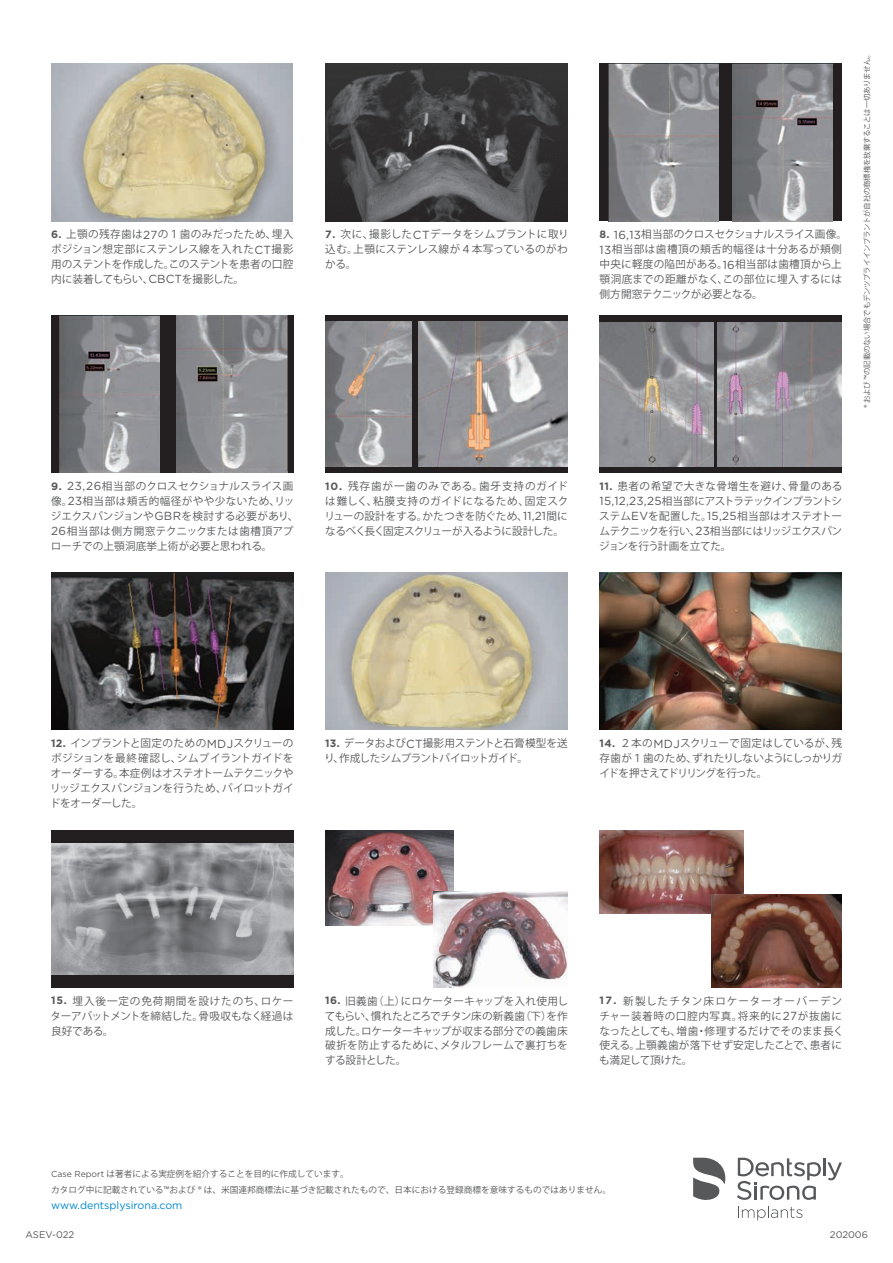
<style>
.page{position:relative;width:893px;height:1263px;background:#fff}
.page>*{position:absolute;margin:0;border:0;box-sizing:border-box;transform-origin:0 0}
.t1{font:10.65px/14.9px "Koz Go Pro";color:#57585a;text-align:justify}
.t2{font:10.65px/14.9px "Koz Go Pro";letter-spacing:.02em;color:#57585a}
.t3{font:10.65px/14.9px "Koz Go Pro";letter-spacing:.025em;color:#57585a}
.t4{font:10.65px/14.9px "Koz Go Pro";letter-spacing:-.04em;color:#57585a}
.t5{font:10.65px "Gotham";color:#0088ce}
.t6{font:9.6px "Gotham";color:#57585a}
.t7{font:8.7px/15.5px "Koz Go Pro";color:#57585a}
.t8{font:7.5px "Koz Go Pro";letter-spacing:-.03em;color:#57585a}
.s1{font-family:"Gotham";font-weight:700}
.s2{font-family:"Gotham";font-size:11.7px}
.s3{font-family:"Gotham"}
</style>
<div class="page">
<svg style="left:737px;top:1158px;width:105px;height:42px"></svg>
<svg style="left:693px;top:1158px;width:32px;height:42px"></svg>
<svg style="left:738px;top:1206px;width:64px;height:14px"></svg>
<img style="left:51px;top:64px;width:241px;height:157px">
<img style="left:325px;top:64px;width:243px;height:157px">
<img style="left:51px;top:573px;width:242px;height:157px">
<img style="left:325px;top:573px;width:243px;height:157px">
<img style="left:600px;top:573px;width:242px;height:157px">
<div style="left:51px;top:830px;width:242px;height:157px;background:#231f20"></div>
<img style="left:51px;top:843px;width:242px;height:131px">
<div style="left:600px;top:64px;width:242px;height:157px;background:#231f20"></div>
<img style="left:609px;top:64px;width:110px;height:157px">
<img style="left:732px;top:64px;width:101px;height:157px">
<div style="left:51px;top:315px;width:242px;height:158px;background:#231f20"></div>
<img style="left:60px;top:315px;width:100px;height:158px">
<img style="left:176px;top:315px;width:111px;height:158px">
<svg style="left:325px;top:315px;width:243px;height:158px;background:#322e30"></svg>
<img style="left:325px;top:322px;width:87px;height:144px">
<img style="left:419px;top:322px;width:149px;height:144px">
<div style="left:600px;top:316px;width:242px;height:157px;background:#231f20"></div>
<img style="left:600px;top:322px;width:113px;height:145px">
<img style="left:718px;top:322px;width:124px;height:145px">
<img style="left:325px;top:830px;width:129px;height:95px">
<img style="left:433px;top:892px;width:135px;height:95px">
<img style="left:600px;top:830px;width:144px;height:83px">
<img style="left:711px;top:895px;width:131px;height:92px">
<p class="t1" style="left:51px;top:227px;width:244px"><span class="s1">6.</span> 上顎の残存歯は<span class="s2">27</span>の１歯のみだったため、埋入ポジション想定部にステンレス線を入れた<span class="s2">CT</span>撮影用のステントを作成した。このステントを患者の口腔内に装着してもらい、<span class="s2">CBCT</span>を撮影した。</p>
<p class="t1" style="left:325px;top:227px;width:245px"><span class="s1">7.</span> 次に、撮影した<span class="s2">CT</span>データをシムプラントに取り込む。上顎にステンレス線が４本写っているのがわかる。</p>
<p class="t1" style="left:51px;top:479px;width:249px;text-align:left"><span class="s1">9.</span> <span class="s2">23,26</span>相当部のクロスセクショナルスライス画像。<span class="s2">23</span>相当部は頬舌的幅径がやや少ないため、リッジエクスパンジョンや<span class="s2">GBR</span>を検討する必要があり、<br><span class="s2">26</span>相当部は側方開窓テクニックまたは歯槽頂アプローチでの上顎洞底挙上術が必要と思われる。</p>
<p class="t1" style="left:324px;top:479px;width:246px"><span class="s1">10.</span> 残存歯が一歯のみである。歯牙支持のガイドは難しく、粘膜支持のガイドになるため、固定スクリューの設計をする。かたつきを防ぐため、<span class="s2">11,21</span>間になるべく長く固定スクリューが入るように設計した。</p>
<p class="t2" style="left:600px;top:227px;width:249px"><span class="s1">8.</span> <span class="s2">16,13</span>相当部のクロスセクショナルスライス画像。<br><span class="s2">13</span>相当部は歯槽頂の頬舌的幅径は十分あるが頬側中央に軽度の陥凹がある。<span class="s2">16</span>相当部は歯槽頂から上顎洞底までの距離がなく、この部位に埋入するには側方開窓テクニックが必要となる。</p>
<p class="t8" style="left:862px;top:408px;width:359px;rotate:-90deg">® および ™の記載のない場合でもデンツプライインプラントが自社の商標権を放棄することは一切ありません。</p>
<p class="t1" style="left:599px;top:479px;width:245px"><span class="s1">11.</span> 患者の希望で大きな骨増生を避け、骨量のある<span class="s2">15,12,23,25</span>相当部にアストラテックインプラントシステム<span class="s2">EV</span>を配置した。<span class="s2">15,25</span>相当部はオステオトームテクニックを行い、<span class="s2">23</span>相当部にはリッジエクスパンジョンを行う計画を立てた。</p>
<p class="t1" style="left:50px;top:736px;width:246px"><span class="s1">12.</span> インプラントと固定のための<span class="s2">MDJ</span>スクリューのポジションを最終確認し、シムプイラントガイドをオーダーする。本症例はオステオトームテクニックやリッジエクスパンジョンを行うため、パイロットガイドをオーダーした。　</p>
<p class="t4" style="left:324px;top:736px;width:245px"><span class="s1">13.</span> データおよび<span class="s2">CT</span>撮影用ステントと石膏模型を送り、作成したシムプラントパイロットガイド。</p>
<p class="t1" style="left:599px;top:736px;width:244px"><span class="s1">14.</span> ２本の<span class="s2">MDJ</span>スクリューで固定はしているが、残存歯が１歯のため、ずれたりしないようにしっかりガイドを押さえてドリリングを行った。</p>
<p class="t1" style="left:50px;top:994px;width:244px"><span class="s1">15.</span> 埋入後一定の免荷期間を設けたのち、ロケーターアバットメントを締結した。骨吸収もなく経過は良好である。</p>
<p class="t1" style="left:325px;top:994px;width:245px"><span class="s1">16.</span> 旧義歯（上）にロケーターキャップを入れ使用してもらい、慣れたところでチタン床の新義歯（下）を作成した。ロケーターキャップが収まる部分での義歯床破折を防止するために、メタルフレームで裏打ちをする設計とした。</p>
<p class="t3" style="left:599px;top:994px;width:246px"><span class="s1">17.</span> 新製したチタン床ロケーターオーバーデンチャー装着時の口腔内写真。将来的に<span class="s2">27</span>が抜歯になったとしても、増歯・修理するだけでそのまま長く使える。上顎義歯が落下せず安定したことで、患者にも満足して頂けた。</p>
<p class="t7" style="left:51px;top:1167px;width:561px"><span class="s3">Case Report</span> は著者による実症例を紹介することを目的に作成しています。<br>カタログ中に記載されている™および ® は、米国連邦商標法に基づき記載されたもので、日本における登録商標を意味するものではありません。</p>
<p class="t5" style="left:51px;top:1198px;width:133px">www.dentsplysirona.com</p>
<p class="t6" style="left:26px;top:1228px;width:50px">ASEV-022</p>
<p class="t6" style="left:830px;top:1228px;width:40px">202006</p>
</div>
